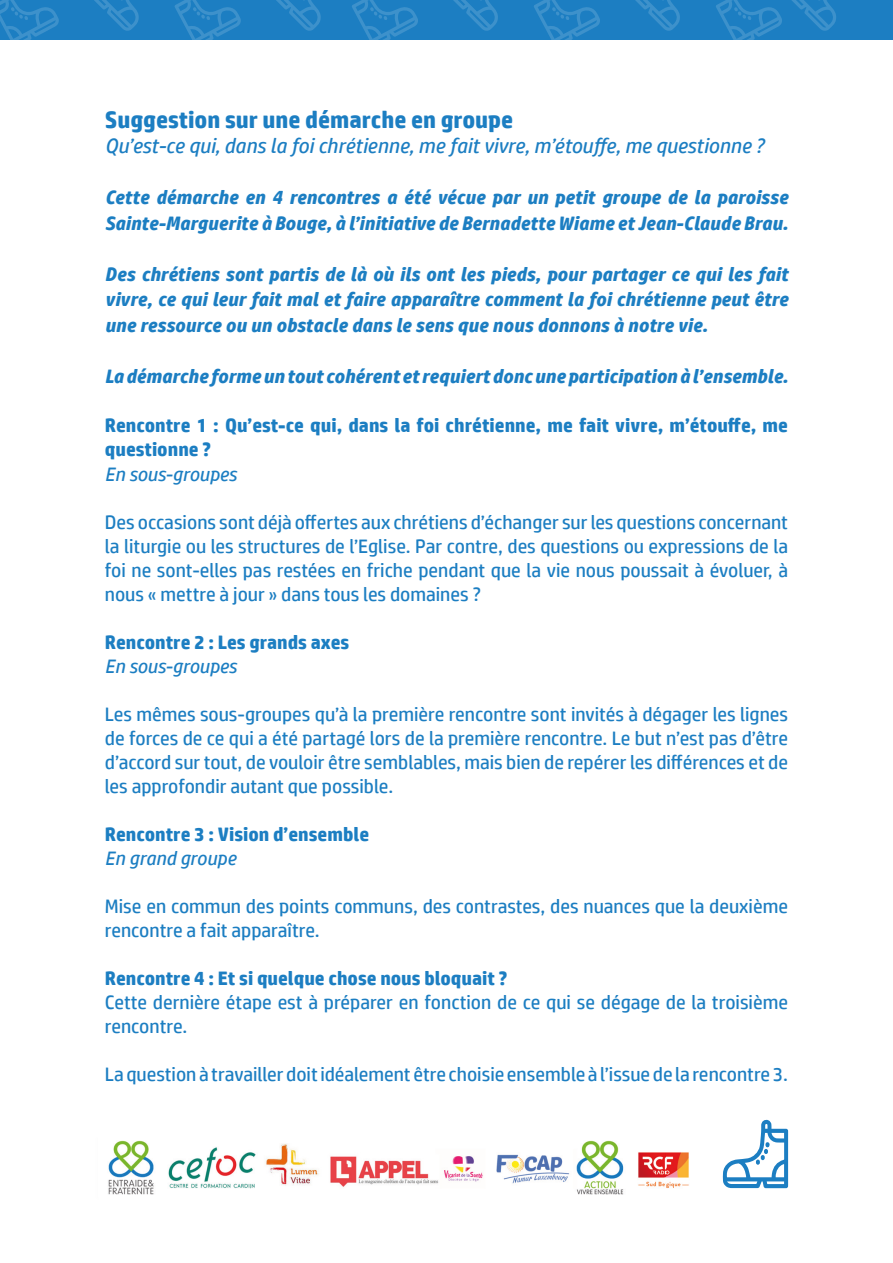
<style>
.page{position:relative;width:893px;height:1263px;background:#fff}
.page>*{position:absolute;margin:0;border:0;box-sizing:border-box;transform-origin:0 0}
.t1{font:700 24px "HP Simplified";color:#1c7ec2}
.t2{font:italic 21px "HP Simplified";color:#1c7ec2}
.t3{font:19.5px/24px "HP Simplified";color:#1c7ec2;text-align:justify}
.t4{font:italic 700 19.5px/25.5px "HP Simplified";color:#1c7ec2}
.t5{font:700 19.5px/24px "HP Simplified";color:#1c7ec2}
.t6{font:italic 19.5px "HP Simplified";color:#1c7ec2}
</style>
<div class="page">
<div style="left:0;top:0;width:893px;height:40px;background:#1c7ec2"></div>
<svg style="left:0;top:0;width:59px;height:40px"></svg>
<svg style="left:352px;top:0;width:66px;height:40px"></svg>
<svg style="left:174px;top:0;width:67px;height:40px"></svg>
<svg style="left:534px;top:0;width:66px;height:40px"></svg>
<svg style="left:716px;top:0;width:66px;height:40px"></svg>
<svg style="left:94px;top:0;width:45px;height:31px"></svg>
<svg style="left:453px;top:0;width:45px;height:31px"></svg>
<svg style="left:276px;top:0;width:45px;height:31px"></svg>
<svg style="left:635px;top:0;width:45px;height:31px"></svg>
<svg style="left:792px;top:0;width:44px;height:31px"></svg>
<svg style="left:723px;top:1119px;width:65px;height:69px"></svg>
<img style="left:108px;top:1140px;width:516px;height:55px">
<img style="left:638px;top:1152px;width:51px;height:36px">
<p class="t1" style="left:105px;top:105px;width:410px">Suggestion sur une démarche en groupe</p>
<p class="t2" style="left:105px;top:134px;width:661px">Qu’est-ce qui, dans la foi chrétienne, me fait vivre, m’étouffe, me questionne ?</p>
<p class="t4" style="left:105px;top:185px;width:685px">Cette démarche en 4 rencontres a été vécue par un petit groupe de la paroisse<br>Sainte-Marguerite à Bouge, à l’initiative de Bernadette Wiame et Jean-Claude Brau.</p>
<p class="t4" style="left:105px;top:261px;width:685px;text-align:justify">Des chrétiens sont partis de là où ils ont les pieds, pour partager ce qui les fait vivre, ce qui leur fait mal et faire apparaître comment la foi chrétienne peut être une ressource ou un obstacle dans le sens que nous donnons à notre vie.</p>
<p class="t4" style="left:105px;top:363px;width:685px">La démarche forme un tout cohérent et requiert donc une participation à l’ensemble.</p>
<p class="t5" style="left:105px;top:413px;width:685px">Rencontre 1 : Qu’est-ce qui, dans la foi chrétienne, me fait vivre, m’étouffe, me questionne ?</p>
<p class="t6" style="left:105px;top:462px;width:133px">En sous-groupes</p>
<p class="t3" style="left:105px;top:509px;width:685px">Des occasions sont déjà offertes aux chrétiens d’échanger sur les questions concernant la liturgie ou les structures de l’Eglise. Par contre, des questions ou expressions de la foi ne sont-elles pas restées en friche pendant que la vie nous poussait à évoluer, à nous « mettre à jour » dans tous les domaines ?</p>
<p class="t5" style="left:105px;top:629px;width:246px">Rencontre 2 : Les grands axes</p>
<p class="t6" style="left:105px;top:655px;width:133px">En sous-groupes</p>
<p class="t3" style="left:105px;top:701px;width:685px">Les mêmes sous-groupes qu’à la première rencontre sont invités à dégager les lignes de forces de ce qui a été partagé lors de la première rencontre. Le but n’est pas d’être d’accord sur tout, de vouloir être semblables, mais bien de repérer les différences et de les approfondir autant que possible.</p>
<p class="t5" style="left:105px;top:821px;width:266px">Rencontre 3 : Vision d’ensemble</p>
<p class="t6" style="left:105px;top:847px;width:133px">En grand groupe</p>
<p class="t3" style="left:105px;top:894px;width:685px">Mise en commun des points communs, des contrastes, des nuances que la deuxième rencontre a fait apparaître.</p>
<p class="t5" style="left:105px;top:966px;width:404px">Rencontre 4 : Et si quelque chose nous bloquait ?</p>
<p class="t3" style="left:105px;top:990px;width:685px">Cette dernière étape est à préparer en fonction de ce qui se dégage de la troisième rencontre.</p>
<p class="t3" style="left:105px;top:1062px;width:685px">La question à travailler doit idéalement être choisie ensemble à l’issue de la rencontre 3.</p>
</div>
